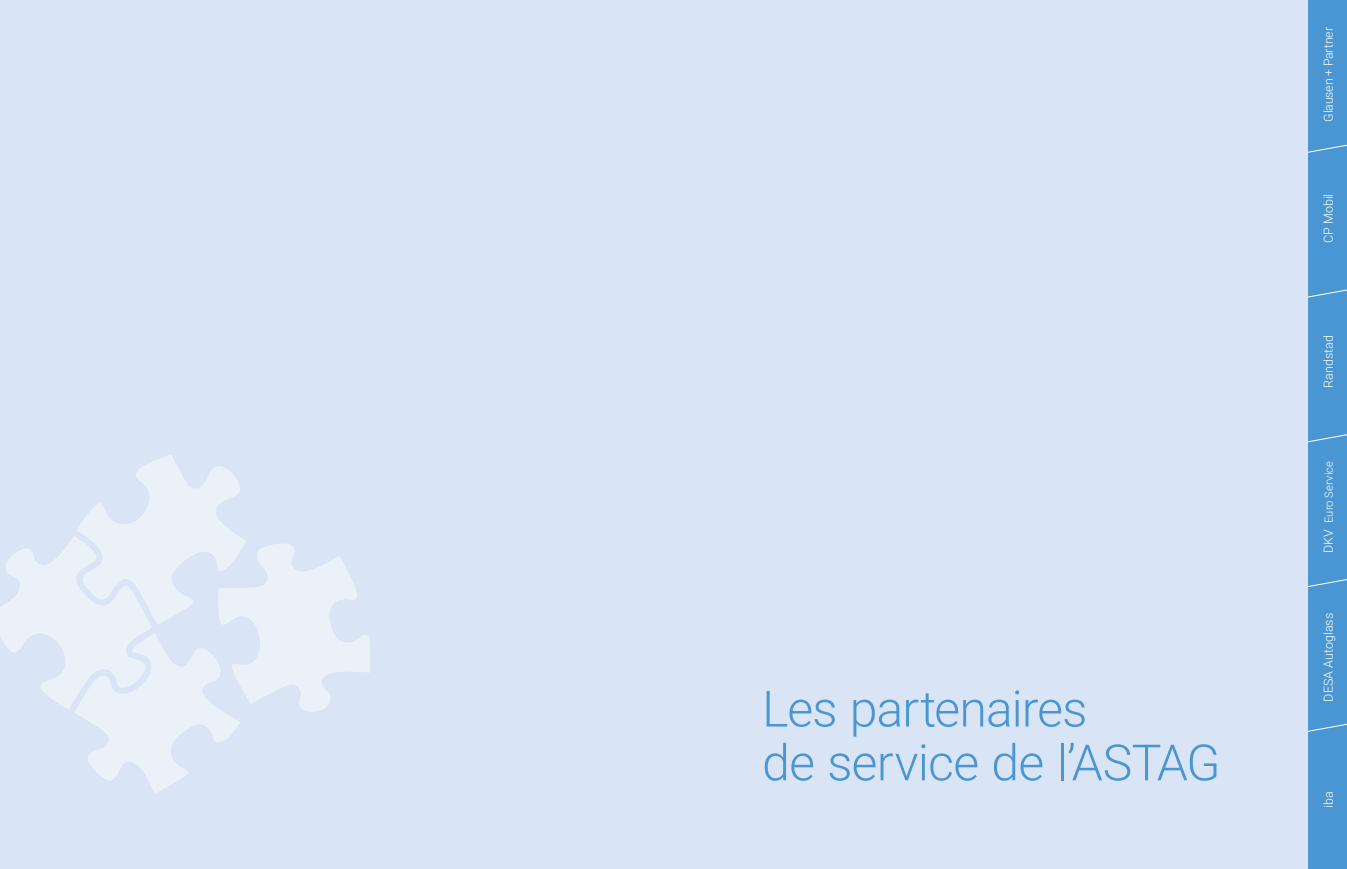
<style>
.page{position:relative;width:1347px;height:869px;background:#fff}
.page>*{position:absolute;margin:0;border:0;box-sizing:border-box;transform-origin:0 0}
.t1{font:300 50px/53.8px "Roboto";letter-spacing:-.02em;color:#4a96d2}
.t2{font:300 12.5px "Roboto";letter-spacing:-.005em;color:#fff}
.t3{font:300 11.25px "Roboto";letter-spacing:.005em;color:#fff}
.s1{font-size:12.5px}
</style>
<div class="page">
<div style="left:0;top:0;width:1346px;height:868px;background:#d9e4f5"></div>
<svg style="left:0;top:455px;width:370px;height:338px"></svg>
<div style="left:1307px;top:0;width:39px;height:868px;background:#4a96d2"></div>
<h1 class="t1" style="left:762px;top:679px;width:460px">Les partenaires<br>de service de l’ASTAG</h1>
<p class="t2" style="left:1319px;top:121px;width:96px;rotate:-90deg">Glausen + Partner</p>
<p class="t2" style="left:1319px;top:243px;width:51px;rotate:-90deg">CP Mobil</p>
<p class="t2" style="left:1319px;top:387px;width:54px;rotate:-90deg">Randstad</p>
<p class="t3" style="left:1320px;top:553px;width:93px;rotate:-90deg"><span class="s1">DKV</span> Euro Service</p>
<p class="t2" style="left:1319px;top:701px;width:90px;rotate:-90deg">DESA Autoglass</p>
<p class="t2" style="left:1319px;top:807px;width:18px;rotate:-90deg">iba</p>
</div>
